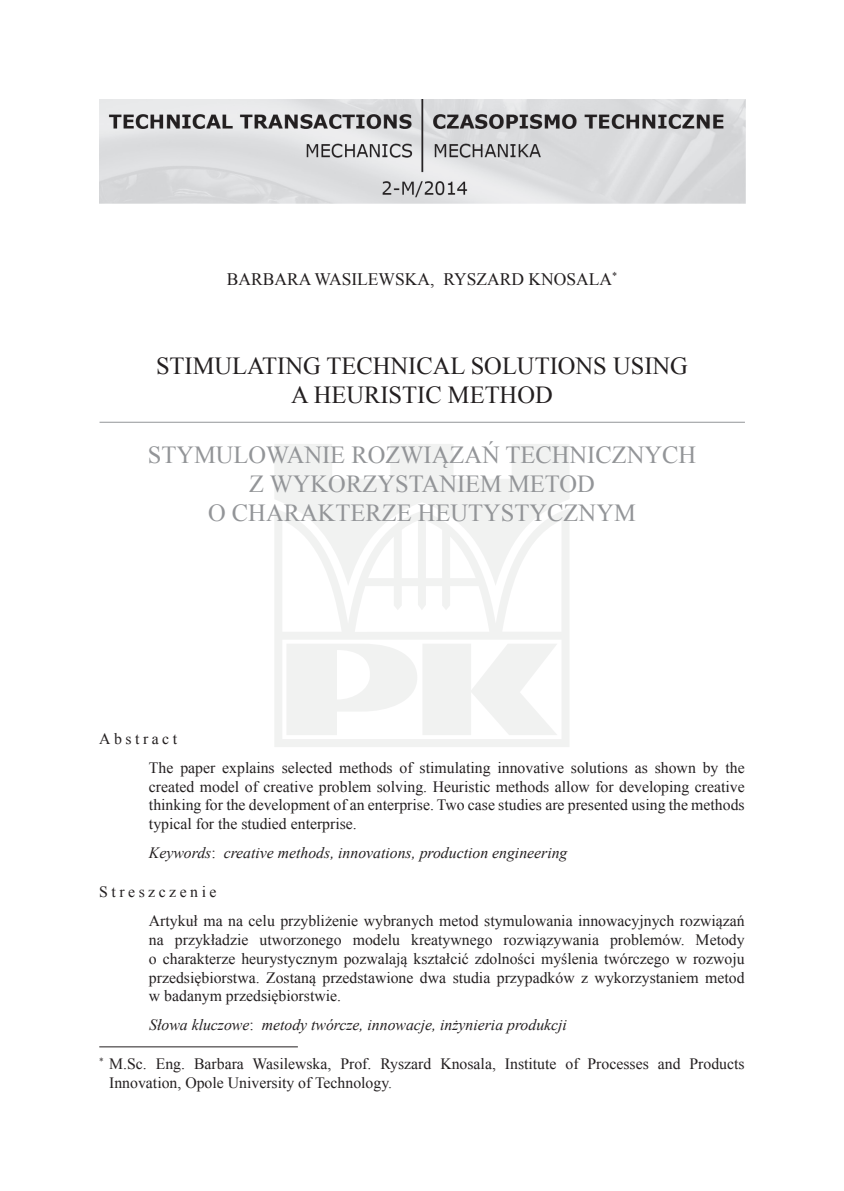
<style>
.page{position:relative;width:844px;height:1191px;background:#fff}
.page>*{position:absolute;margin:0;border:0;box-sizing:border-box;transform-origin:0 0}
.TYTUL_POLSKI{font:24.5px/29.4px "Times New Roman";color:#939598;text-align:center}
.TYTUL_ANGIELSKI{font:24.5px/29.4px "Times New Roman";color:#231f20;text-align:center}
.autor{font:17.5px "Times New Roman";color:#231f20}
.streszczenie_tekst{font:15.75px/18.9px "Times New Roman";color:#231f20;text-align:justify}
.przypis{font:15.75px/18.9px "Times New Roman";color:#231f20}
.slowa_kluczowe{font:italic 15.75px "Times New Roman";color:#231f20}
.streszczenie{font:15.75px "Times New Roman";letter-spacing:.22em;color:#231f20}
.s1{font-style:normal}
.s2{color:#414245}
</style>
<div class="page">
<svg style="left:275px;top:444px;width:294px;height:303px;fill:#f1f2f1"></svg>
<hr style="left:99px;top:1046px;width:199px;height:1px;background:#231f20">
<hr style="left:99px;top:422px;width:645px;height:1px;background:#939598">
<img style="left:99px;top:99px;width:646px;height:105px">
<p class="autor" style="left:227px;top:267px;width:392px">BARBARA WASILEWSKA, RYSZARD KNOSALA<sup>*</sup></p>
<p class="TYTUL_ANGIELSKI" style="left:156px;top:351px;width:533px">STIMULATING TECHNICAL SOLUTIONS USING<br>A HEURISTIC METHOD</p>
<p class="TYTUL_POLSKI" style="left:148px;top:439px;width:549px">STYMULOWANIE ROZWIĄZAŃ TECHNICZNYCH<br>Z WYKORZYSTANIEM METOD<br>O CHARAKTERZE HEUTYSTYCZNYM</p>
<p class="streszczenie" style="left:99px;top:728px;width:79px">Abstract</p>
<p class="streszczenie_tekst" style="left:149px;top:757px;width:597px">The paper explains selected methods of stimulating innovative solutions as shown by the created model of creative problem solving. Heuristic methods allow for developing creative thinking for the development of an enterprise. Two case studies are presented using the methods typical for the studied enterprise.</p>
<p class="slowa_kluczowe" style="left:149px;top:842px;width:420px">Keywords<span class="s1">:</span> creative methods, innovations, production engineering</p>
<p class="streszczenie" style="left:99px;top:881px;width:119px">Streszczenie</p>
<p class="streszczenie_tekst" style="left:149px;top:910px;width:597px">Artykuł ma na celu przybliżenie wybranych metod stymulowania innowacyjnych rozwiązań na przykładzie utworzonego modelu kreatywnego rozwiązywania problemów. Metody o charakterze heurystycznym pozwalają kształcić zdolności myślenia twórczego w rozwoju przedsiębiorstwa. Zostaną przedstawione dwa studia przypadków z wykorzystaniem metod w badanym przedsiębiorstwie.</p>
<p class="slowa_kluczowe" style="left:149px;top:1014px;width:419px">Słowa kluczowe<span class="s1">:</span> metody twórcze, innowacje, inżynieria produkcji</p>
<p class="przypis" style="left:109px;top:1054px;width:636px;text-indent:-10px"><sup>*</sup> M.Sc. Eng. Barbara Wasilewska, Prof. Ryszard Knosala, Institute of Processes and Products<br>Innovation, Opole University of Technology<span class="s2">.</span></p>
</div>
